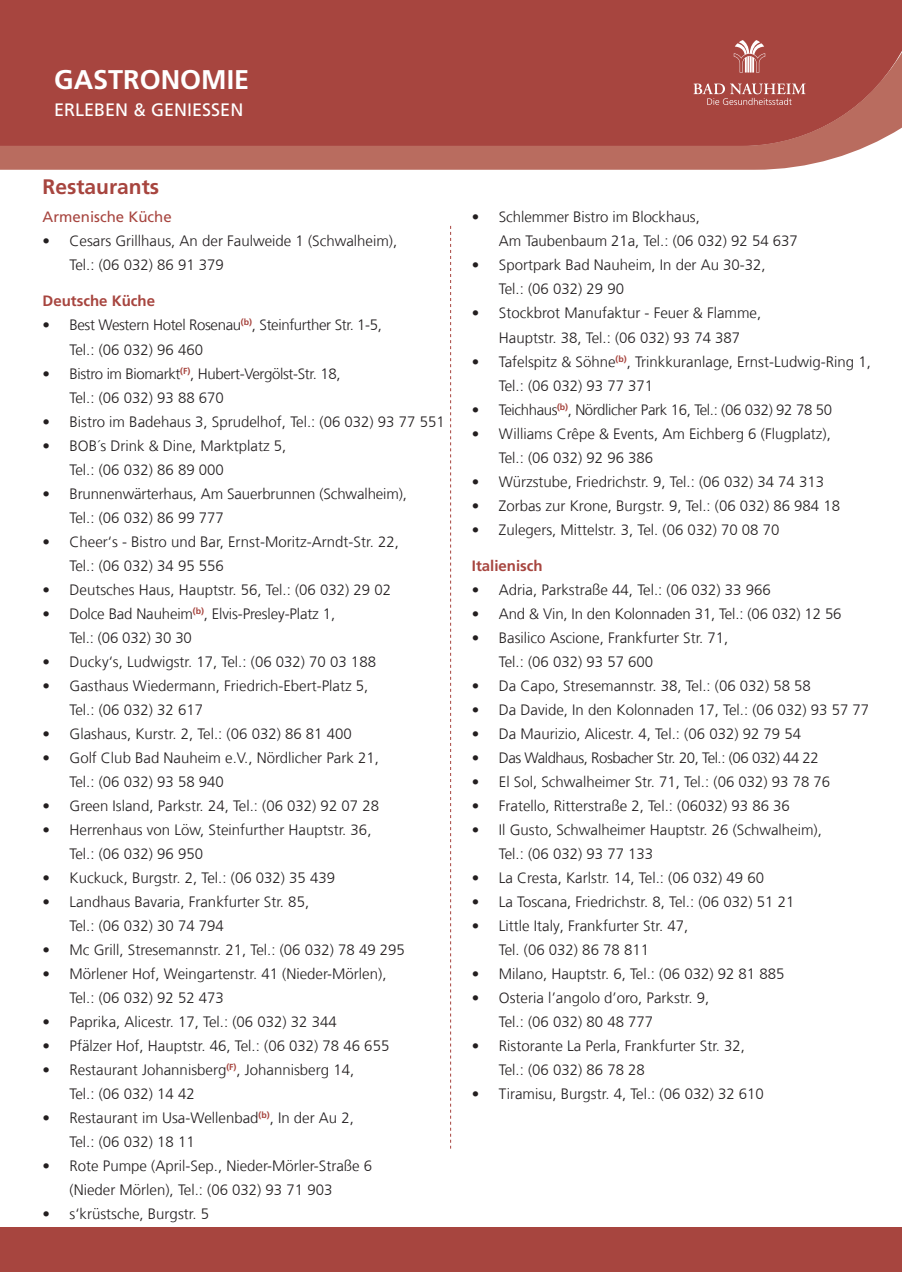
<style>
.page{position:relative;width:902px;height:1272px;background:#fff}
.page>*{position:absolute;margin:0;border:0;box-sizing:border-box;transform-origin:0 0}
.t1{font:700 27px "Frutiger LT Com";color:#fff}
.t2{font:700 21px "Frutiger LT Com";color:#a7453f}
.t3{font:18px "Frutiger LT Com";color:#fff}
.t4{font:300 15px/24px "Frutiger LT Com";color:#231f20}
.t5{font:300 15px/24px "Frutiger LT Com";letter-spacing:-.025em;color:#231f20}
.t6{font:300 15px "Frutiger LT Com";letter-spacing:-.03em;color:#231f20}
.t7{font:700 15px "Frutiger LT Com";color:#a7453f}
.t8{font:15px "Frutiger LT Com";color:#a7453f}
</style>
<div class="page">
<div style="left:0;top:0;width:901px;height:52px;background:#a7453f"></div>
<svg style="left:0;top:52px;width:901px;height:118px;background:#b46259"></svg>
<div style="left:0;top:73px;width:887px;height:73px;background:#a7453f"></div>
<svg style="left:693px;top:83px;width:112px;height:22px;background:#b96c68"></svg>
<svg style="left:733px;top:40px;width:32px;height:33px"></svg>
<div style="left:0;top:1227px;width:901px;height:44px;background:#a7453f"></div>
<svg style="left:450px;top:226px;width:1px;height:922px"></svg>
<h1 class="t1" style="left:54px;top:64px;width:197px">GASTRONOMIE</h1>
<p class="t3" style="left:54px;top:99px;width:191px">ERLEBEN &amp; GENIESSEN</p>
<h2 class="t2" style="left:43px;top:175px;width:118px">Restaurants</h2>
<p class="t8" style="left:43px;top:208px;width:131px">Armenische Küche</p>
<p class="t4" style="left:70px;top:229px;width:329px;text-indent:-27px">• Cesars Grillhaus, An der Faulweide 1 (Schwalheim),<br>Tel.: (06 032) 86 91 379</p>
<p class="t7" style="left:43px;top:292px;width:114px">Deutsche Küche</p>
<p class="t5" style="left:70px;top:313px;width:314px;text-indent:-27px">• Best Western Hotel Rosenau<sup>(b)</sup>, Steinfurther Str. 1-5,<br>Tel.: (06 032) 96 460</p>
<p class="t5" style="left:70px;top:361px;width:272px;text-indent:-27px">• Bistro im Biomarkt<sup>(F)</sup>, Hubert-Vergölst-Str. 18,<br>Tel.: (06 032) 93 88 670</p>
<p class="t4" style="left:43px;top:409px;width:403px">• Bistro im Badehaus 3, Sprudelhof, Tel.: (06 032) 93 77 551</p>
<p class="t4" style="left:70px;top:433px;width:218px;text-indent:-27px">• BOB´s Drink &amp; Dine, Marktplatz 5,<br>Tel.: (06 032) 86 89 000</p>
<p class="t4" style="left:70px;top:481px;width:339px;text-indent:-27px">• Brunnenwärterhaus, Am Sauerbrunnen (Schwalheim),<br>Tel.: (06 032) 86 99 777</p>
<p class="t4" style="left:70px;top:529px;width:331px;text-indent:-27px">• Cheer‘s - Bistro und Bar, Ernst-Moritz-Arndt-Str. 22,<br>Tel.: (06 032) 34 95 556</p>
<p class="t4" style="left:43px;top:577px;width:350px">• Deutsches Haus, Hauptstr. 56, Tel.: (06 032) 29 02</p>
<p class="t4" style="left:70px;top:601px;width:267px;text-indent:-27px">• Dolce Bad Nauheim<sup>(b)</sup>, Elvis-Presley-Platz 1,<br>Tel.: (06 032) 30 30</p>
<p class="t4" style="left:43px;top:649px;width:335px">• Ducky‘s, Ludwigstr. 17, Tel.: (06 032) 70 03 188</p>
<p class="t4" style="left:70px;top:673px;width:300px;text-indent:-27px">• Gasthaus Wiedermann, Friedrich-Ebert-Platz 5,<br>Tel.: (06 032) 32 617</p>
<p class="t4" style="left:43px;top:721px;width:311px">• Glashaus, Kurstr. 2, Tel.: (06 032) 86 81 400</p>
<p class="t4" style="left:70px;top:745px;width:311px;text-indent:-27px">• Golf Club Bad Nauheim e.V., Nördlicher Park 21,<br>Tel.: (06 032) 93 58 940</p>
<p class="t4" style="left:43px;top:793px;width:338px">• Green Island, Parkstr. 24, Tel.: (06 032) 92 07 28</p>
<p class="t4" style="left:70px;top:817px;width:303px;text-indent:-27px">• Herrenhaus von Löw, Steinfurther Hauptstr. 36,<br>Tel.: (06 032) 96 950</p>
<p class="t4" style="left:43px;top:865px;width:294px">• Kuckuck, Burgstr. 2, Tel.: (06 032) 35 439</p>
<p class="t4" style="left:70px;top:889px;width:241px;text-indent:-27px">• Landhaus Bavaria, Frankfurter Str. 85,<br>Tel.: (06 032) 30 74 794</p>
<p class="t4" style="left:43px;top:937px;width:364px">• Mc Grill, Stresemannstr. 21, Tel.: (06 032) 78 49 295</p>
<p class="t4" style="left:70px;top:961px;width:318px;text-indent:-27px">• Mörlener Hof, Weingartenstr. 41 (Nieder-Mörlen),<br>Tel.: (06 032) 92 52 473</p>
<p class="t4" style="left:43px;top:1009px;width:296px">• Paprika, Alicestr. 17, Tel.: (06 032) 32 344</p>
<p class="t4" style="left:43px;top:1033px;width:348px">• Pfälzer Hof, Hauptstr. 46, Tel.: (06 032) 78 46 655</p>
<p class="t4" style="left:70px;top:1057px;width:286px;text-indent:-27px">• Restaurant Johannisberg<sup>(F)</sup>, Johannisberg 14,<br>Tel.: (06 032) 14 42</p>
<p class="t4" style="left:70px;top:1105px;width:286px;text-indent:-27px">• Restaurant im Usa-Wellenbad<sup>(b)</sup>, In der Au 2,<br>Tel.: (06 032) 18 11</p>
<p class="t4" style="left:70px;top:1153px;width:304px;text-indent:-27px">• Rote Pumpe (April-Sep., Nieder-Mörler-Straße 6 (Nieder Mörlen), Tel.: (06 032) 93 71 903</p>
<p class="t4" style="left:43px;top:1201px;width:168px">• s‘krüstsche, Burgstr. 5</p>
<p class="t4" style="left:499px;top:205px;width:300px;text-indent:-27px">• Schlemmer Bistro im Blockhaus,<br>Am Taubenbaum 21a, Tel.: (06 032) 92 54 637</p>
<p class="t4" style="left:499px;top:253px;width:268px;text-indent:-27px">• Sportpark Bad Nauheim, In der Au 30-32,<br>Tel.: (06 032) 29 90</p>
<p class="t4" style="left:472px;top:301px;width:291px;text-align:center">• Stockbrot Manufaktur - Feuer &amp; Flamme,<br>Hauptstr. 38, Tel.: (06 032) 93 74 387</p>
<p class="t4" style="left:499px;top:349px;width:373px;text-indent:-27px">• Tafelspitz &amp; Söhne<sup>(b)</sup>, Trinkkuranlage, Ernst-Ludwig-Ring 1,<br>Tel.: (06 032) 93 77 371</p>
<p class="t5" style="left:472px;top:397px;width:362px">• Teichhaus<sup>(b)</sup>, Nördlicher Park 16, Tel.: (06 032) 92 78 50</p>
<p class="t4" style="left:499px;top:421px;width:333px;text-indent:-27px">• Williams Crêpe &amp; Events, Am Eichberg 6 (Flugplatz),<br>Tel.: (06 032) 92 96 386</p>
<p class="t4" style="left:472px;top:469px;width:354px">• Würzstube, Friedrichstr. 9, Tel.: (06 032) 34 74 313</p>
<p class="t4" style="left:472px;top:493px;width:370px">• Zorbas zur Krone, Burgstr. 9, Tel.: (06 032) 86 984 18</p>
<p class="t4" style="left:472px;top:517px;width:309px">• Zulegers, Mittelstr. 3, Tel. (06 032) 70 08 70</p>
<p class="t7" style="left:472px;top:556px;width:72px">Italienisch</p>
<p class="t4" style="left:472px;top:577px;width:300px">• Adria, Parkstraße 44, Tel.: (06 032) 33 966</p>
<p class="t4" style="left:472px;top:601px;width:371px">• And &amp; Vin, In den Kolonnaden 31, Tel.: (06 032) 12 56</p>
<p class="t4" style="left:499px;top:625px;width:231px;text-indent:-27px">• Basilico Ascione, Frankfurter Str. 71,<br>Tel.: (06 032) 93 57 600</p>
<p class="t4" style="left:472px;top:673px;width:340px">• Da Capo, Stresemannstr. 38, Tel.: (06 032) 58 58</p>
<p class="t4" style="left:472px;top:697px;width:399px">• Da Davide, In den Kolonnaden 17, Tel.: (06 032) 93 57 77</p>
<p class="t4" style="left:472px;top:721px;width:331px">• Da Maurizio, Alicestr. 4, Tel.: (06 032) 92 79 54</p>
<p class="t6" style="left:472px;top:748px;width:348px">• Das Waldhaus, Rosbacher Str. 20, Tel.: (06 032) 44 22</p>
<p class="t4" style="left:472px;top:769px;width:360px">• El Sol, Schwalheimer Str. 71, Tel.: (06 032) 93 78 76</p>
<p class="t4" style="left:472px;top:793px;width:319px">• Fratello, Ritterstraße 2, Tel.: (06032) 93 86 36</p>
<p class="t4" style="left:499px;top:817px;width:324px;text-indent:-27px">• Il Gusto, Schwalheimer Hauptstr. 26 (Schwalheim),<br>Tel.: (06 032) 93 77 133</p>
<p class="t4" style="left:472px;top:865px;width:294px">• La Cresta, Karlstr. 14, Tel.: (06 032) 49 60</p>
<p class="t4" style="left:472px;top:889px;width:324px">• La Toscana, Friedrichstr. 8, Tel.: (06 032) 51 21</p>
<p class="t4" style="left:499px;top:913px;width:191px;text-indent:-27px">• Little Italy, Frankfurter Str. 47,<br>Tel. (06 032) 86 78 811</p>
<p class="t4" style="left:472px;top:961px;width:314px">• Milano, Hauptstr. 6, Tel.: (06 032) 92 81 885</p>
<p class="t4" style="left:499px;top:985px;width:212px;text-indent:-27px">• Osteria l’angolo d’oro, Parkstr. 9,<br>Tel.: (06 032) 80 48 777</p>
<p class="t4" style="left:499px;top:1033px;width:248px;text-indent:-27px">• Ristorante La Perla, Frankfurter Str. 32,<br>Tel.: (06 032) 86 78 28</p>
<p class="t4" style="left:472px;top:1081px;width:293px">• Tiramisu, Burgstr. 4, Tel.: (06 032) 32 610</p>
</div>
